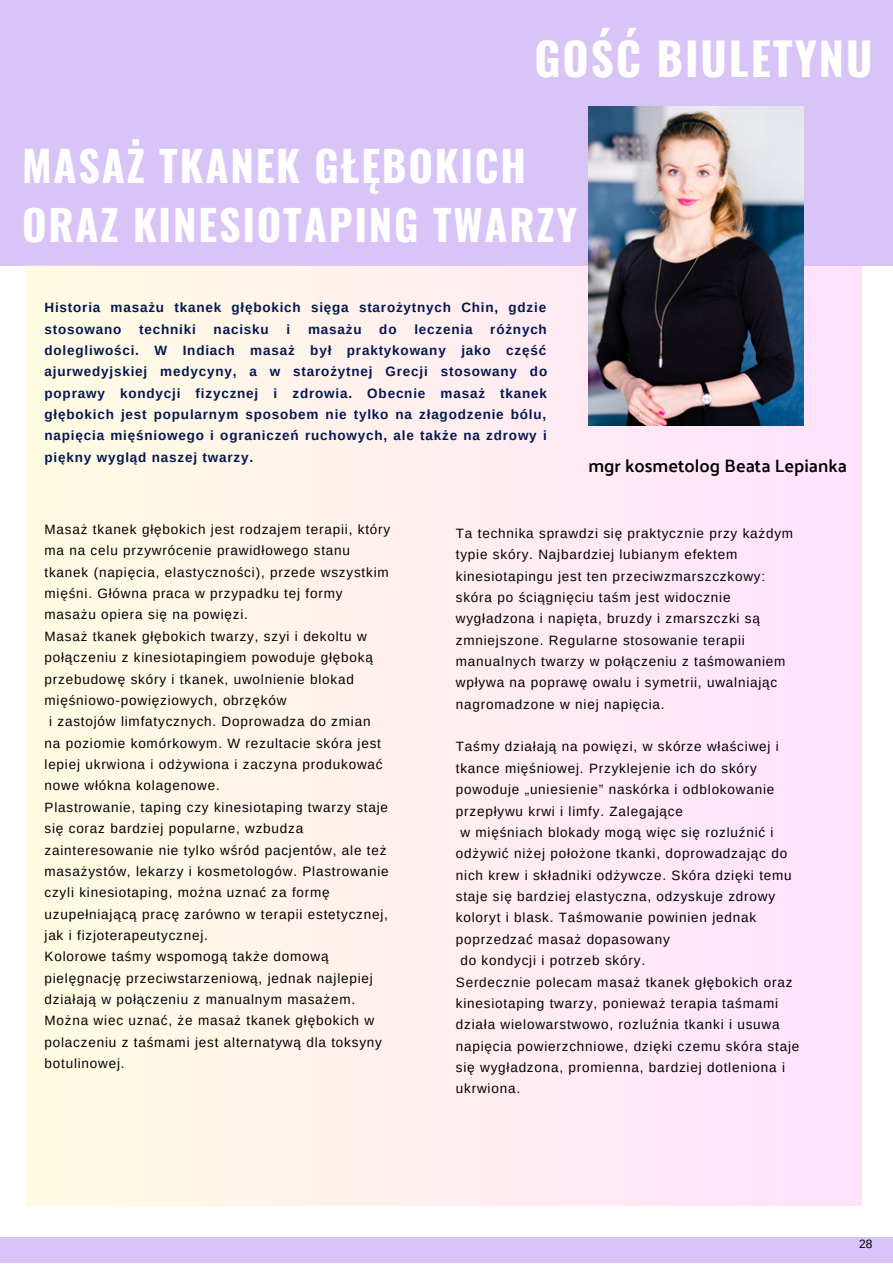
<style>
.page{position:relative;width:893px;height:1264px;background:#fff}
.page>*{position:absolute;margin:0;border:0;box-sizing:border-box;transform-origin:0 0}
.t1{font:700 45px "Oswald";letter-spacing:.045em;color:#fff}
.t2{font:700 42px "Oswald";letter-spacing:.045em;color:#fff}
.t3{font:600 18px "Palanquin";color:#000}
.t4{font:13.5px/21.3px "Arimo";letter-spacing:.06em;color:#000}
.t5{font:700 13.5px/21.3px "Arimo";letter-spacing:.06em;color:#031851}
.t6{font:12px "Arimo";color:#000}
</style>
<div class="page">
<div style="left:0;top:0;width:892px;height:266px;background:#d8c4f6"></div>
<div style="left:26px;top:266px;width:835px;height:938px;background:linear-gradient(to right,#fffce2,#ffe1fc)"></div>
<img style="left:588px;top:106px;width:215px;height:319px">
<div style="left:0;top:1236px;width:892px;height:26px;background:#d8c4f6"></div>
<p class="t1" style="left:534px;top:23px;width:339px">GOŚĆ BIULETYNU</p>
<p class="t2" style="left:22px;top:133px;width:505px">MASAŻ TKANEK GŁĘBOKICH</p>
<p class="t2" style="left:22px;top:192px;width:556px">ORAZ KINESIOTAPING TWARZY</p>
<p class="t5" style="left:45px;top:297px;width:503px">Historia masażu tkanek głębokich sięga starożytnych Chin, gdzie stosowano</p>
<p class="t5" style="left:45px;top:318px;width:504px;text-align:justify;text-indent:445px">różnych dolegliwości. W Indiach masaż był praktykowany jako część ajurwedyjskiej medycyny, a w starożytnej Grecji stosowany do poprawy kondycji fizycznej i zdrowia. Obecnie masaż tkanek głębokich jest popularnym sposobem nie tylko na złagodzenie bólu, napięcia mięśniowego i ograniczeń ruchowych, ale także na zdrowy i piękny wygląd naszej twarzy.</p>
<p class="t5" style="left:139px;top:318px;width:58px">techniki</p>
<p class="t5" style="left:214px;top:318px;width:57px">nacisku</p>
<p class="t5" style="left:286px;top:318px;width:5px">i</p>
<p class="t5" style="left:308px;top:318px;width:55px">masażu</p>
<p class="t5" style="left:379px;top:318px;width:19px">do</p>
<p class="t5" style="left:414px;top:318px;width:60px">leczenia</p>
<p class="t3" style="left:588px;top:455px;width:260px">mgr kosmetolog Beata Lepianka</p>
<p class="t4" style="left:45px;top:518px;width:347px">Masaż tkanek głębokich jest rodzajem terapii, który ma na celu przywrócenie prawidłowego stanu tkanek (napięcia, elastyczności), przede wszystkim mięśni. Główna praca w przypadku tej formy masażu opiera się na powięzi.</p>
<p class="t4" style="left:45px;top:625px;width:330px">Masaż tkanek głębokich twarzy, szyi i dekoltu w połączeniu z kinesiotapingiem powoduje głęboką przebudowę skóry i tkanek, uwolnienie blokad mięśniowo-powięziowych, obrzęków</p>
<p class="t4" style="left:45px;top:711px;width:339px;text-indent:5px">i zastojów limfatycznych. Doprowadza do zmian na poziomie komórkowym. W rezultacie skóra jest lepiej ukrwiona i odżywiona i zaczyna produkować nowe włókna kolagenowe.</p>
<p class="t4" style="left:45px;top:796px;width:345px">Plastrowanie, taping czy kinesiotaping twarzy staje się coraz bardziej popularne, wzbudza zainteresowanie nie tylko wśród pacjentów, ale też masażystów, lekarzy i kosmetologów. Plastrowanie czyli kinesiotaping, można uznać za formę uzupełniającą pracę zarówno w terapii estetycznej, jak i fizjoterapeutycznej.</p>
<p class="t4" style="left:45px;top:946px;width:339px">Kolorowe taśmy wspomogą także domową pielęgnację przeciwstarzeniową, jednak najlepiej działają w połączeniu z manualnym masażem.<br>Można wiec uznać, że masaż tkanek głębokich w polaczeniu z taśmami jest alternatywą dla toksyny botulinowej.</p>
<p class="t4" style="left:456px;top:522px;width:339px">Ta technika sprawdzi się praktycznie przy każdym typie skóry. Najbardziej lubianym efektem kinesiotapingu jest ten przeciwzmarszczkowy: skóra po ściągnięciu taśm jest widocznie wygładzona i napięta, bruzdy i zmarszczki są zmniejszone. Regularne stosowanie terapii manualnych twarzy w połączeniu z taśmowaniem wpływa na poprawę owalu i symetrii, uwalniając nagromadzone w niej napięcia.</p>
<p class="t4" style="left:456px;top:736px;width:324px">Taśmy działają na powięzi, w skórze właściwej i tkance mięśniowej. Przyklejenie ich do skóry powoduje „uniesienie” naskórka i odblokowanie przepływu krwi i limfy. Zalegające</p>
<p class="t4" style="left:456px;top:821px;width:337px;text-indent:5px">w mięśniach blokady mogą więc się rozluźnić i odżywić niżej położone tkanki, doprowadzając do nich krew i składniki odżywcze. Skóra dzięki temu staje się bardziej elastyczna, odzyskuje zdrowy koloryt i blask. Taśmowanie powinien jednak poprzedzać masaż dopasowany</p>
<p class="t4" style="left:460px;top:949px;width:186px">do kondycji i potrzeb skóry.</p>
<p class="t4" style="left:456px;top:971px;width:345px">Serdecznie polecam masaż tkanek głębokich oraz kinesiotaping twarzy, ponieważ terapia taśmami działa wielowarstwowo, rozluźnia tkanki i usuwa napięcia powierzchniowe, dzięki czemu skóra staje się wygładzona, promienna, bardziej dotleniona i ukrwiona.</p>
<p class="t6" style="left:859px;top:1236px;width:15px">28</p>
</div>
